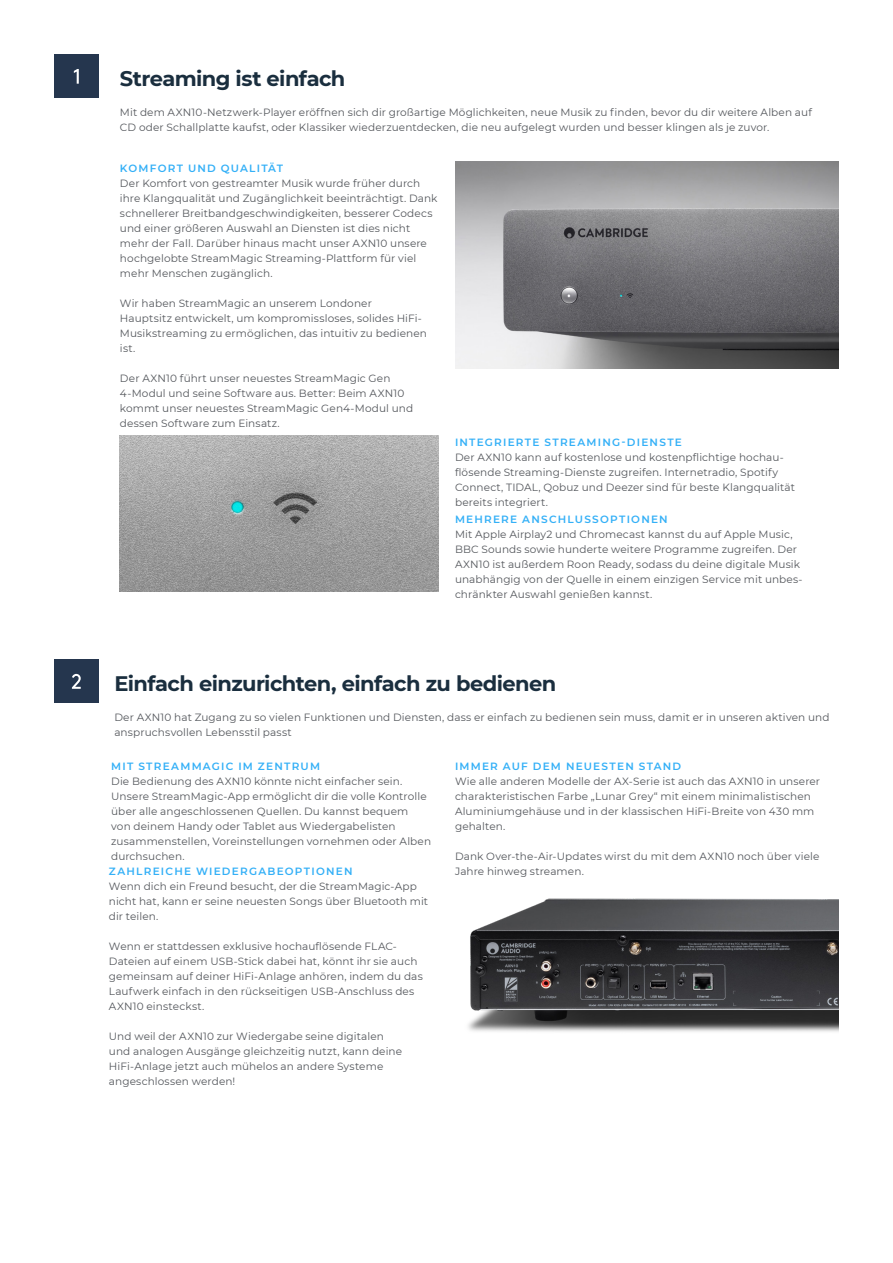
<style>
.page{position:relative;width:893px;height:1263px;background:#fff}
.page>*{position:absolute;margin:0;border:0;box-sizing:border-box;transform-origin:0 0}
.t1{font:700 21px "Montserrat";letter-spacing:-.03em;color:#1a2e3e}
.t2{font:10.5px/15px "Montserrat";letter-spacing:.01em;color:#54575c}
.t3{font:600 10.5px "Montserrat";letter-spacing:.115em;color:#34b0f7}
</style>
<div class="page">
<div style="left:54px;top:54px;width:45px;height:44px;background:#25364e"></div>
<svg style="left:74px;top:69px;width:5px;height:15px"></svg>
<div style="left:54px;top:659px;width:45px;height:44px;background:#25364e"></div>
<svg style="left:72px;top:674px;width:9px;height:15px"></svg>
<img style="left:468px;top:898px;width:371px;height:134px">
<img style="left:120px;top:435px;width:319px;height:156px">
<img style="left:455px;top:162px;width:384px;height:206px">
<h1 class="t1" style="left:120px;top:63px;width:227px">Streaming ist einfach</h1>
<p class="t2" style="left:120px;top:104px;width:693px">Mit dem AXN10-Netzwerk-Player eröffnen sich dir großartige Möglichkeiten, neue Musik zu finden, bevor du dir weitere Alben auf<br>CD oder Schallplatte kaufst, oder Klassiker wiederzuentdecken, die neu aufgelegt wurden und besser klingen als je zuvor.</p>
<p class="t3" style="left:120px;top:161px;width:165px">KOMFORT UND QUALITÄT</p>
<p class="t2" style="left:120px;top:175px;width:319px">Der Komfort von gestreamter Musik wurde früher durch ihre Klangqualität und Zugänglichkeit beeinträchtigt. Dank schnellerer Breitbandgeschwindigkeiten, besserer Codecs und einer größeren Auswahl an Diensten ist dies nicht mehr der Fall. Darüber hinaus macht unser AXN10 unsere hochgelobte StreamMagic Streaming-Plattform für viel mehr Menschen zugänglich.</p>
<p class="t2" style="left:120px;top:295px;width:308px">Wir haben StreamMagic an unserem Londoner<br>Hauptsitz entwickelt, um kompromissloses, solides HiFi-Musikstreaming zu ermöglichen, das intuitiv zu bedienen ist.</p>
<p class="t2" style="left:120px;top:370px;width:295px">Der AXN10 führt unser neuestes StreamMagic Gen 4-Modul und seine Software aus. Better: Beim AXN10 kommt unser neuestes StreamMagic Gen4-Modul und dessen Software zum Einsatz.</p>
<p class="t3" style="left:455px;top:434px;width:228px">INTEGRIERTE STREAMING-DIENSTE</p>
<p class="t2" style="left:455px;top:449px;width:342px">Der AXN10 kann auf kostenlose und kostenpflichtige hochau&shy;flösende Streaming-Dienste zugreifen. Internetradio, Spotify Connect, TIDAL, Qobuz und Deezer sind für beste Klangqualität bereits integriert.</p>
<p class="t3" style="left:455px;top:512px;width:214px">MEHRERE ANSCHLUSSOPTIONEN</p>
<p class="t2" style="left:455px;top:527px;width:349px">Mit Apple Airplay2 und Chromecast kannst du auf Apple Music, BBC Sounds sowie hunderte weitere Programme zugreifen. Der AXN10 ist außerdem Roon Ready, sodass du deine digitale Musik unabhängig von der Quelle in einem einzigen Service mit unbes&shy;chränkter Auswahl genießen kannst.</p>
<h1 class="t1" style="left:114px;top:668px;width:444px">Einfach einzurichten, einfach zu bedienen</h1>
<p class="t2" style="left:114px;top:710px;width:717px">Der AXN10 hat Zugang zu so vielen Funktionen und Diensten, dass er einfach zu bedienen sein muss, damit er in unseren aktiven und anspruchsvollen Lebensstil passt</p>
<p class="t3" style="left:111px;top:759px;width:210px">MIT STREAMMAGIC IM ZENTRUM</p>
<p class="t2" style="left:111px;top:774px;width:321px">Die Bedienung des AXN10 könnte nicht einfacher sein.<br>Unsere StreamMagic-App ermöglicht dir die volle Kontrolle über alle angeschlossenen Quellen. Du kannst bequem<br>von deinem Handy oder Tablet aus Wiedergabelisten zusammenstellen, Voreinstellungen vornehmen oder Alben durchsuchen.</p>
<p class="t3" style="left:109px;top:863px;width:245px">ZAHLREICHE WIEDERGABEOPTIONEN</p>
<p class="t2" style="left:109px;top:878px;width:321px">Wenn dich ein Freund besucht, der die StreamMagic-App nicht hat, kann er seine neuesten Songs über Bluetooth mit dir teilen.</p>
<p class="t2" style="left:109px;top:938px;width:315px">Wenn er stattdessen exklusive hochauflösende FLAC-Dateien auf einem USB-Stick dabei hat, könnt ihr sie auch gemeinsam auf deiner HiFi-Anlage anhören, indem du das Laufwerk einfach in den rückseitigen USB-Anschluss des AXN10 einsteckst.</p>
<p class="t2" style="left:109px;top:1028px;width:295px">Und weil der AXN10 zur Wiedergabe seine digitalen und analogen Ausgänge gleichzeitig nutzt, kann deine HiFi-Anlage jetzt auch mühelos an andere Systeme angeschlossen werden!</p>
<p class="t3" style="left:455px;top:759px;width:228px">IMMER AUF DEM NEUESTEN STAND</p>
<p class="t2" style="left:455px;top:774px;width:367px">Wie alle anderen Modelle der AX-Serie ist auch das AXN10 in unserer charakteristischen Farbe „Lunar Grey“ mit einem minimalistischen Aluminiumgehäuse und in der klassischen HiFi-Breite von 430 mm gehalten.</p>
<p class="t2" style="left:455px;top:849px;width:366px">Dank Over-the-Air-Updates wirst du mit dem AXN10 noch über viele<br>Jahre hinweg streamen.</p>
</div>
